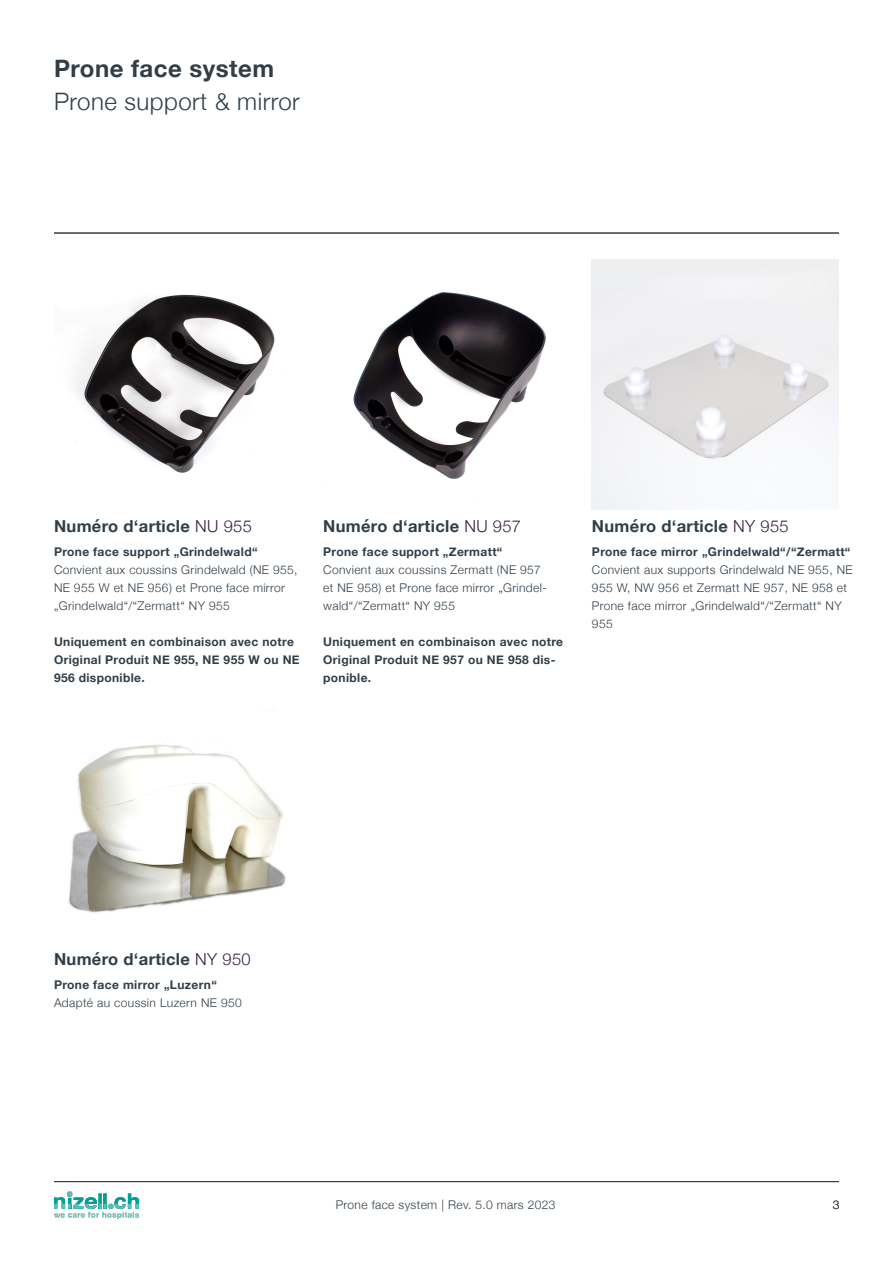
<style>
.page{position:relative;width:893px;height:1263px;background:#fff}
.page>*{position:absolute;margin:0;border:0;box-sizing:border-box;transform-origin:0 0}
.Untertitel{font:300 24px "Helvetica Neue";letter-spacing:.02em;color:#313e48}
.Überschrift{font:700 24px "Helvetica Neue";letter-spacing:.02em;color:#313e48}
.Fliesstext{font:700 16.5px "Helvetica Neue";letter-spacing:.02em;color:#313e48}
.Kleingeschriebenes{font:300 12px/18px "Helvetica Neue";letter-spacing:.03em;color:#313e48}
.Kleingeschriebenes-2{font:700 12px/18px "Helvetica Neue";letter-spacing:.03em;color:#313e48}
.s1{font-weight:300;color:#372045}
</style>
<div class="page">
<hr style="left:54px;top:233px;width:785px;height:1px;background:#313e48">
<hr style="left:54px;top:1181px;width:785px;height:1px;background:#313e48">
<img style="left:54px;top:1191px;width:84px;height:27px">
<img style="left:68px;top:744px;width:218px;height:169px">
<img style="left:75px;top:294px;width:200px;height:179px">
<img style="left:353px;top:292px;width:193px;height:187px">
<img style="left:592px;top:259px;width:247px;height:250px">
<p class="Überschrift" style="left:54px;top:50px;width:222px">Prone face system</p>
<p class="Untertitel" style="left:54px;top:82px;width:247px">Prone support &amp; mirror</p>
<p class="Fliesstext" style="left:54px;top:513px;width:199px">Numéro d‘article <span class="s1">NU 955</span></p>
<p class="Kleingeschriebenes-2" style="left:54px;top:543px;width:205px">Prone face support „Grindelwald“</p>
<p class="Kleingeschriebenes" style="left:54px;top:560px;width:245px">Convient aux coussins Grindelwald (NE 955,<br>NE 955 W et NE 956) et Prone face mirror „Grindelwald“/“Zermatt“ NY 955</p>
<p class="Kleingeschriebenes-2" style="left:54px;top:633px;width:247px">Uniquement en combinaison avec notre<br>Original Produit NE 955, NE 955 W ou NE<br>956 disponible.</p>
<p class="Fliesstext" style="left:323px;top:513px;width:199px">Numéro d‘article <span class="s1">NU 957</span></p>
<p class="Kleingeschriebenes-2" style="left:323px;top:543px;width:181px">Prone face support „Zermatt“</p>
<p class="Kleingeschriebenes" style="left:323px;top:560px;width:225px">Convient aux coussins Zermatt (NE 957 et NE 958) et Prone face mirror „Grindel&shy;wald“/“Zermatt“ NY 955</p>
<p class="Kleingeschriebenes-2" style="left:323px;top:633px;width:241px">Uniquement en combinaison avec notre<br>Original Produit NE 957 ou NE 958 dis&shy;ponible.</p>
<p class="Fliesstext" style="left:592px;top:513px;width:198px">Numéro d‘article <span class="s1">NY 955</span></p>
<p class="Kleingeschriebenes-2" style="left:592px;top:543px;width:260px">Prone face mirror „Grindelwald“/“Zermatt“</p>
<p class="Kleingeschriebenes" style="left:592px;top:560px;width:262px">Convient aux supports Grindelwald NE 955, NE 955 W, NW 956 et Zermatt NE 957, NE 958 et Prone face mirror „Grindelwald“/“Zermatt“ NY 955</p>
<p class="Fliesstext" style="left:54px;top:946px;width:198px">Numéro d‘article <span class="s1">NY 950</span></p>
<p class="Kleingeschriebenes-2" style="left:54px;top:976px;width:165px">Prone face mirror „Luzern“</p>
<p class="Kleingeschriebenes" style="left:54px;top:993px;width:189px">Adapté au coussin Luzern NE 950</p>
<p class="Kleingeschriebenes" style="left:336px;top:1195px;width:221px">Prone face system | Rev. 5.0 mars 2023</p>
<p class="Kleingeschriebenes" style="left:833px;top:1195px;width:8px">3</p>
</div>
